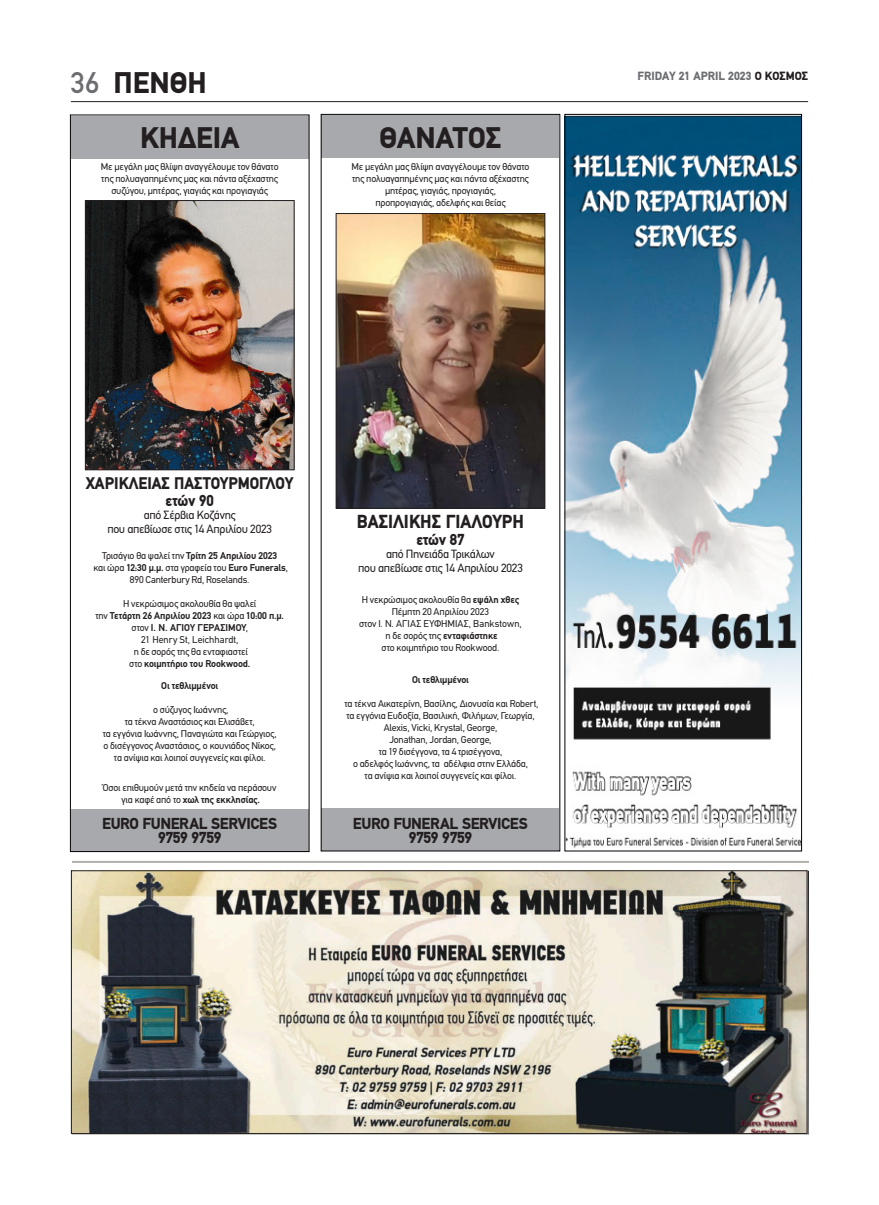
<style>
.page{position:relative;width:879px;height:1205px;background:#fff}
.page>*{position:absolute;margin:0;border:0;box-sizing:border-box;transform-origin:0 0}
.t1{font:900 30px "PF Din Text";color:#231f20}
.t2{font:900 29.9px "PF Din Text";color:#231f20}
.t3{font:900 19px "PF Din Text";color:#231f20;scale:.95 1}
.t4{font:900 17px "PF Din Text";color:#231f20;scale:.95 1}
.t5{font:900 16px/14px "PF Din Text";letter-spacing:-.02em;color:#231f20;text-align:center}
.t6{font:900 16px "PF Din Text";letter-spacing:-.02em;color:#231f20;scale:.95 1}
.t7{font:12px/14px "PF Din Text";letter-spacing:-.025em;color:#231f20;text-align:center}
.t8{font:900 12px "PF Din Text";color:#6c6d70}
.t9{font:10px/12px "PF Din Text";letter-spacing:-.015em;color:#231f20;text-align:center}
.t10{font:700 10px "PF Din Text";letter-spacing:-.01em;color:#231f20}
.s1{font-weight:500;color:#6c6d70}
.s2{color:#231f20}
.s3{font-weight:700}
</style>
<div class="page">
<hr style="left:71px;top:101px;width:737px;height:1px;background:#231f20">
<svg style="left:807px;top:870px;width:2px;height:265px"></svg>
<img style="left:87px;top:202px;width:205px;height:266px">
<div style="left:85px;top:200px;width:209px;height:270px;border:1px solid #231f20"></div>
<div style="left:71px;top:116px;width:237px;height:42px;background:#a8a9ad"></div>
<div style="left:71px;top:809px;width:237px;height:42px;background:#a8a9ad"></div>
<div style="left:70px;top:114px;width:240px;height:738px;border:1px solid #000"></div>
<img style="left:338px;top:215px;width:205px;height:291px">
<div style="left:336px;top:213px;width:209px;height:295px;border:1px solid #231f20"></div>
<div style="left:322px;top:115px;width:237px;height:43px;background:#a8a9ad"></div>
<div style="left:322px;top:808px;width:237px;height:43px;background:#a8a9ad"></div>
<img style="left:566px;top:116px;width:234px;height:732px">
<div style="left:564px;top:114px;width:238px;height:737px;border:1px solid #000"></div>
<hr style="left:72px;top:861px;width:737px;height:2px;background:#b1b1ac">
<img style="left:73px;top:872px;width:732px;height:260px">
<div style="left:71px;top:870px;width:736px;height:264px;border:1px solid #231f20"></div>
<p class="t1" style="left:71px;top:65px;width:137px"><span class="s1">36</span> ΠΕΝΘΗ</p>
<p class="t8" style="left:637px;top:69px;width:172px">FRIDAY 21 APRIL 2023 <span class="s2">Ο ΚΟΣΜΟΣ</span></p>
<p class="t2" style="left:140px;top:120px;width:101px">ΚΗΔΕΙΑ</p>
<p class="t2" style="left:380px;top:120px;width:123px">ΘΑΝΑΤΟΣ</p>
<p class="t9" style="left:101px;top:161px;width:179px">Με μεγάλη μας θλίψη αναγγέλουμε τον θάνατο της πολυαγαπημένης μας και πάντα αξέχαστης συζύγου, μητέρας, γιαγιάς και προγιαγιάς</p>
<p class="t9" style="left:352px;top:160px;width:179px">Με μεγάλη μας θλίψη αναγγέλουμε τον θάνατο της πολυαγαπημένης μας και πάντα αξέχαστης μητέρας, γιαγιάς, προγιαγιάς,<br>προπρογιαγιάς, αδελφής και θείας</p>
<p class="t4" style="left:86px;top:472px;width:219px">ΧΑΡΙΚΛΕΙΑΣ ΠΑΣΤΟΥΡΜΟΓΛΟΥ</p>
<p class="t6" style="left:166px;top:490px;width:52px">ετών 90</p>
<p class="t7" style="left:107px;top:508px;width:166px">από Σέρβια Κοζάνης<br>που απεβίωσε στις 14 Απριλίου 2023</p>
<p class="t9" style="left:93px;top:550px;width:196px">Τρισάγιο θα ψαλεί την <span class="s3">Τρίτη 25 Απριλίου 2023<br></span>και ώρα <span class="s3">12:30 μ.μ.</span> στα γραφεία του <span class="s3">Euro Funerals</span>,<br>890 Canterbury Rd, Roselands.</p>
<p class="t9" style="left:95px;top:597px;width:190px">H νεκρώσιμος ακολουθία θα ψαλεί<br>την <span class="s3">Τετάρτη 26 Απριλίου 2023</span> και ώρα <span class="s3">10:00 π.μ. </span>στον <span class="s3">Ι. Ν. ΑΓΙΟΥ ΓΕΡΑΣΙΜΟΥ</span>,<br>21 Henry St, Leichhardt,<br>η δε σορός της θα ενταφιαστεί<br>στο <span class="s3">κοιμητήριο του Rookwood.</span></p>
<p class="t10" style="left:161px;top:680px;width:58px">Oι τεθλιμμένοι</p>
<p class="t9" style="left:103px;top:704px;width:176px">ο σύζυγος Ιωάννης,<br>τα τέκνα Αναστάσιος και Ελισάβετ,<br>τα εγγόνια Ιωάννης, Παναγιώτα και Γεώργιος, ο δισέγγονος Αναστάσιος, ο κουνιάδος Νίκος, τα ανίψια και λοιποί συγγενείς και φίλοι.</p>
<p class="t9" style="left:103px;top:781px;width:175px">Όσοι επιθυμούν μετά την κηδεία να περάσουν για καφέ από το <span class="s3">χωλ της εκκλησίας.</span></p>
<p class="t5" style="left:102px;top:816px;width:176px">EURO FUNERAL SERVICES<br>9759 9759</p>
<p class="t3" style="left:357px;top:510px;width:177px">ΒΑΣΙΛΙΚΗΣ ΓΙΑΛΟΥΡΗ</p>
<p class="t6" style="left:416px;top:530px;width:52px">ετών 87</p>
<p class="t7" style="left:358px;top:546px;width:166px">από Πηνειάδα Τρικάλων<br>που απεβίωσε στις 14 Απριλίου 2023</p>
<p class="t9" style="left:359px;top:594px;width:164px">H νεκρώσιμος ακολουθία θα <span class="s3">εψάλη χθες<br></span>Πέμπτη 20 Απριλίου 2023<br>στον Ι. Ν. ΑΓΙΑΣ ΕΥΦΗΜΙΑΣ, Bankstown, η δε σορός της <span class="s3">ενταφιάστηκε<br></span>στο κοιμητήριο του Rookwood.</p>
<p class="t10" style="left:412px;top:673px;width:58px">Oι τεθλιμμένοι</p>
<p class="t9" style="left:344px;top:697px;width:195px">τα τέκνα Αικατερίνη, Βασίλης, Διονυσία και Robert, τα εγγόνια Ευδοξία, Βασιλική, Φιλήμων, Γεωργία, Alexis, Vicki, Krystal, George,<br>Jonathan, Jordan, George,<br>τα 19 δισέγγονα, τα 4 τρισέγγονα,<br>ο αδελφός Ιωάννης, τα αδέλφια στην Ελλάδα,<br>τα ανίψια και λοιποί συγγενείς και φίλοι.</p>
<p class="t5" style="left:353px;top:816px;width:176px">EURO FUNERAL SERVICES<br>9759 9759</p>
</div>
